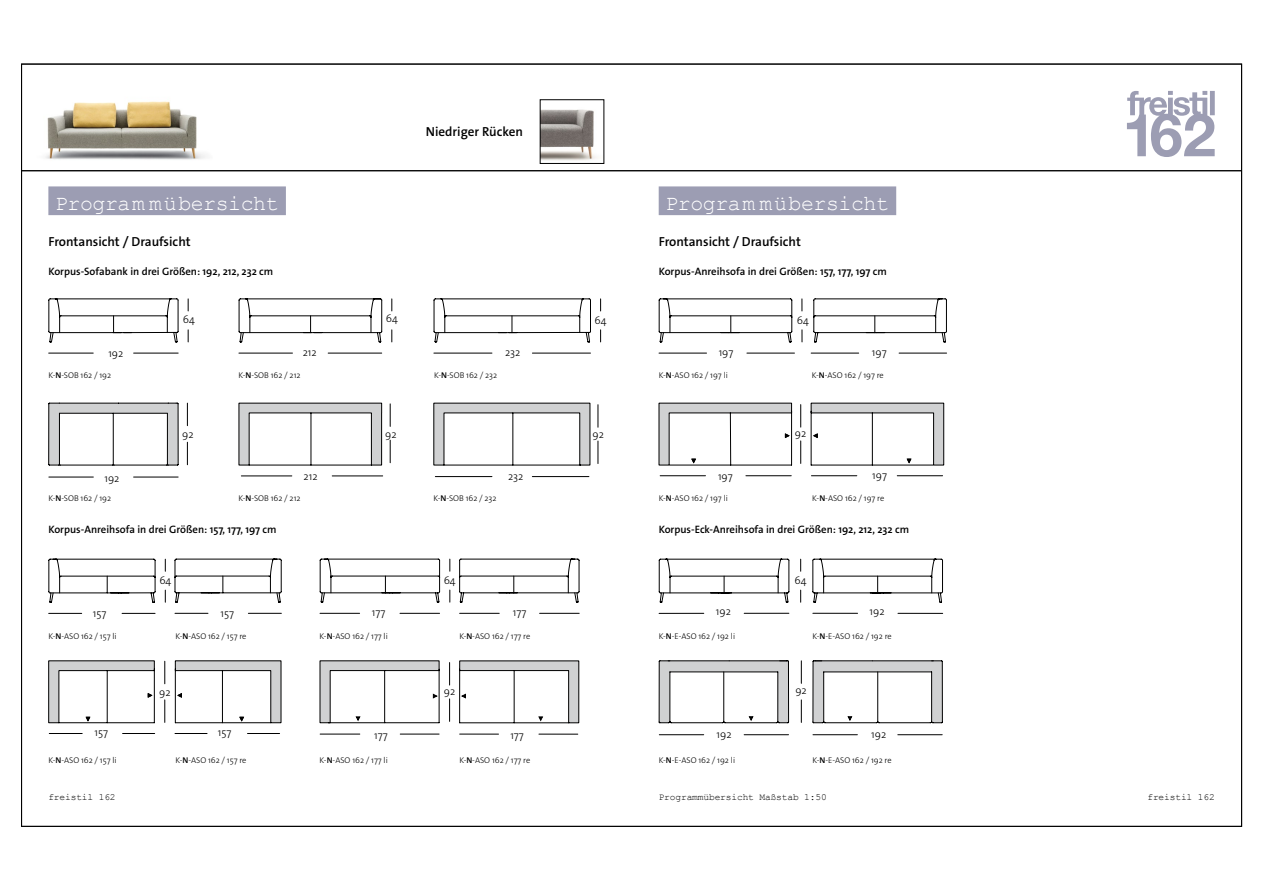
<style>
.page{position:relative;width:1263px;height:893px;background:#fff}
.page>*{position:absolute;margin:0;border:0;box-sizing:border-box;transform-origin:0 0}
.t1{font:21.6px "Courier New";letter-spacing:-.02em;color:#fff}
.t2{font:600 13.2px "The Sans Os F";color:#000}
.t3{font:600 10.8px "The Sans Os F";color:#000}
.t4{font:300 10.8px "The Sans Os F";color:#000}
.t5{font:9.6px "Courier New";letter-spacing:-.015em;color:#000}
.t6{font:300 8.4px "The Sans Os F";color:#000}
.s1{font-weight:600}
</style>
<div class="page">
<hr style="left:21px;top:170px;width:1221px;height:1px;background:#000">
<svg style="left:48px;top:558px;width:118px;height:56px"></svg>
<svg style="left:174px;top:558px;width:108px;height:56px"></svg>
<svg style="left:319px;top:558px;width:131px;height:56px"></svg>
<svg style="left:459px;top:558px;width:121px;height:56px"></svg>
<hr style="left:123px;top:733px;width:32px;height:1px;background:#000">
<hr style="left:49px;top:733px;width:33px;height:1px;background:#000">
<svg style="left:48px;top:660px;width:117px;height:63px"></svg>
<hr style="left:175px;top:733px;width:32px;height:1px;background:#000">
<hr style="left:247px;top:733px;width:33px;height:1px;background:#000">
<svg style="left:175px;top:660px;width:107px;height:63px"></svg>
<hr style="left:320px;top:734px;width:40px;height:1px;background:#000">
<hr style="left:400px;top:734px;width:39px;height:1px;background:#000">
<svg style="left:319px;top:660px;width:131px;height:63px"></svg>
<hr style="left:539px;top:734px;width:39px;height:1px;background:#000">
<hr style="left:460px;top:734px;width:38px;height:1px;background:#000">
<svg style="left:459px;top:660px;width:120px;height:63px"></svg>
<img style="left:542px;top:109px;width:56px;height:52px">
<div style="left:540px;top:99px;width:64px;height:65px;border:1px solid #000"></div>
<svg style="left:238px;top:298px;width:154px;height:56px"></svg>
<svg style="left:433px;top:298px;width:168px;height:56px"></svg>
<svg style="left:48px;top:298px;width:141px;height:56px"></svg>
<svg style="left:187px;top:403px;width:1px;height:23px"></svg>
<svg style="left:187px;top:442px;width:1px;height:23px"></svg>
<svg style="left:48px;top:402px;width:131px;height:76px"></svg>
<hr style="left:113px;top:413px;width:1px;height:51px;background:#000">
<svg style="left:238px;top:403px;width:144px;height:63px"></svg>
<hr style="left:332px;top:476px;width:51px;height:1px;background:#000">
<hr style="left:241px;top:476px;width:51px;height:1px;background:#000">
<svg style="left:390px;top:404px;width:1px;height:22px"></svg>
<svg style="left:390px;top:440px;width:1px;height:23px"></svg>
<hr style="left:435px;top:476px;width:57px;height:1px;background:#000">
<hr style="left:532px;top:476px;width:57px;height:1px;background:#000">
<svg style="left:433px;top:403px;width:157px;height:63px"></svg>
<svg style="left:598px;top:405px;width:1px;height:22px"></svg>
<svg style="left:598px;top:441px;width:1px;height:23px"></svg>
<svg style="left:658px;top:298px;width:145px;height:56px"></svg>
<svg style="left:810px;top:298px;width:137px;height:56px"></svg>
<hr style="left:660px;top:475px;width:45px;height:1px;background:#000">
<hr style="left:746px;top:475px;width:45px;height:1px;background:#000">
<svg style="left:658px;top:403px;width:143px;height:63px"></svg>
<hr style="left:897px;top:475px;width:45px;height:1px;background:#000">
<hr style="left:811px;top:475px;width:46px;height:1px;background:#000">
<svg style="left:810px;top:403px;width:134px;height:63px"></svg>
<img style="left:45px;top:101px;width:161px;height:59px">
<svg style="left:1127px;top:91px;width:88px;height:66px"></svg>
<svg style="left:801px;top:661px;width:1px;height:22px"></svg>
<svg style="left:801px;top:700px;width:1px;height:22px"></svg>
<svg style="left:658px;top:660px;width:131px;height:75px"></svg>
<svg style="left:812px;top:660px;width:131px;height:75px"></svg>
<div style="left:48px;top:186px;width:238px;height:29px;background:#9c9db3"></div>
<div style="left:659px;top:186px;width:237px;height:29px;background:#9c9db3"></div>
<svg style="left:658px;top:558px;width:143px;height:56px"></svg>
<svg style="left:812px;top:558px;width:131px;height:56px"></svg>
<h2 class="t2" style="left:426px;top:123px;width:99px">Niedriger Rücken</h2>
<h1 class="t1" style="left:55px;top:190px;width:225px">Program mübersicht</h1>
<h1 class="t1" style="left:665px;top:190px;width:225px">Program mübersicht</h1>
<h2 class="t2" style="left:48px;top:233px;width:144px">Frontansicht / Draufsicht</h2>
<h2 class="t2" style="left:659px;top:233px;width:144px">Frontansicht / Draufsicht</h2>
<p class="t3" style="left:48px;top:265px;width:226px">Korpus-Sofabank in drei Größen: 192, 212, 232 cm</p>
<p class="t3" style="left:659px;top:265px;width:230px">Korpus-Anreihsofa in drei Größen: 157, 177, 197 cm</p>
<p class="t4" style="left:183px;top:312px;width:14px">64</p>
<p class="t4" style="left:386px;top:311px;width:14px">64</p>
<p class="t4" style="left:594px;top:314px;width:14px">64</p>
<p class="t4" style="left:797px;top:313px;width:14px">64</p>
<p class="t4" style="left:108px;top:346px;width:17px">192</p>
<p class="t4" style="left:505px;top:345px;width:17px">232</p>
<p class="t4" style="left:303px;top:346px;width:16px">212</p>
<p class="t4" style="left:719px;top:345px;width:16px">197</p>
<p class="t4" style="left:872px;top:345px;width:16px">197</p>
<p class="t6" style="left:48px;top:369px;width:64px">K-<span class="s1">N</span>-SOB 162 / 192</p>
<p class="t6" style="left:239px;top:369px;width:63px">K-<span class="s1">N</span>-SOB 162 / 212</p>
<p class="t6" style="left:434px;top:369px;width:65px">K-<span class="s1">N</span>-SOB 162 / 232</p>
<p class="t6" style="left:659px;top:369px;width:71px">K-<span class="s1">N</span>-ASO 162 / 197 li</p>
<p class="t6" style="left:812px;top:369px;width:73px">K-<span class="s1">N</span>-ASO 162 / 197 re</p>
<p class="t4" style="left:182px;top:428px;width:13px">92</p>
<p class="t4" style="left:385px;top:427px;width:13px">92</p>
<p class="t4" style="left:593px;top:427px;width:13px">92</p>
<p class="t4" style="left:795px;top:427px;width:13px">92</p>
<p class="t4" style="left:104px;top:472px;width:17px">192</p>
<p class="t4" style="left:303px;top:469px;width:16px">212</p>
<p class="t4" style="left:508px;top:469px;width:17px">232</p>
<p class="t4" style="left:718px;top:469px;width:16px">197</p>
<p class="t4" style="left:872px;top:469px;width:16px">197</p>
<p class="t6" style="left:48px;top:493px;width:64px">K-<span class="s1">N</span>-SOB 162 / 192</p>
<p class="t6" style="left:239px;top:493px;width:63px">K-<span class="s1">N</span>-SOB 162 / 212</p>
<p class="t6" style="left:433px;top:493px;width:65px">K-<span class="s1">N</span>-SOB 162 / 232</p>
<p class="t3" style="left:48px;top:522px;width:230px">Korpus-Anreihsofa in drei Größen: 157, 177, 197 cm</p>
<p class="t6" style="left:659px;top:493px;width:71px">K-<span class="s1">N</span>-ASO 162 / 197 li</p>
<p class="t6" style="left:812px;top:493px;width:73px">K-<span class="s1">N</span>-ASO 162 / 197 re</p>
<p class="t3" style="left:659px;top:522px;width:252px">Korpus-Eck-Anreihsofa in drei Größen: 192, 212, 232 cm</p>
<p class="t4" style="left:159px;top:573px;width:14px">64</p>
<p class="t4" style="left:444px;top:573px;width:14px">64</p>
<p class="t4" style="left:794px;top:573px;width:14px">64</p>
<p class="t4" style="left:93px;top:606px;width:15px">157</p>
<p class="t4" style="left:220px;top:606px;width:15px">157</p>
<p class="t4" style="left:372px;top:605px;width:15px">177</p>
<p class="t4" style="left:513px;top:605px;width:15px">177</p>
<p class="t4" style="left:716px;top:604px;width:17px">192</p>
<p class="t4" style="left:869px;top:604px;width:17px">192</p>
<p class="t6" style="left:48px;top:630px;width:70px">K-<span class="s1">N</span>-ASO 162 / 157 li</p>
<p class="t6" style="left:175px;top:630px;width:73px">K-<span class="s1">N</span>-ASO 162 / 157 re</p>
<p class="t6" style="left:320px;top:630px;width:70px">K-<span class="s1">N</span>-ASO 162 / 177 li</p>
<p class="t6" style="left:459px;top:630px;width:72px">K-<span class="s1">N</span>-ASO 162 / 177 re</p>
<p class="t6" style="left:659px;top:630px;width:78px">K-<span class="s1">N</span>-E-ASO 162 / 192 li</p>
<p class="t6" style="left:812px;top:630px;width:81px">K-<span class="s1">N</span>-E-ASO 162 / 192 re</p>
<p class="t4" style="left:159px;top:685px;width:13px">92</p>
<p class="t4" style="left:444px;top:684px;width:13px">92</p>
<p class="t4" style="left:795px;top:683px;width:13px">92</p>
<p class="t4" style="left:94px;top:726px;width:15px">157</p>
<p class="t4" style="left:218px;top:726px;width:15px">157</p>
<p class="t4" style="left:374px;top:728px;width:15px">177</p>
<p class="t4" style="left:510px;top:728px;width:15px">177</p>
<p class="t4" style="left:717px;top:727px;width:17px">192</p>
<p class="t4" style="left:871px;top:727px;width:17px">192</p>
<p class="t6" style="left:48px;top:754px;width:70px">K-<span class="s1">N</span>-ASO 162 / 157 li</p>
<p class="t6" style="left:175px;top:754px;width:73px">K-<span class="s1">N</span>-ASO 162 / 157 re</p>
<p class="t6" style="left:320px;top:754px;width:70px">K-<span class="s1">N</span>-ASO 162 / 177 li</p>
<p class="t6" style="left:459px;top:754px;width:72px">K-<span class="s1">N</span>-ASO 162 / 177 re</p>
<p class="t6" style="left:659px;top:754px;width:78px">K-<span class="s1">N</span>-E-ASO 162 / 192 li</p>
<p class="t6" style="left:812px;top:754px;width:81px">K-<span class="s1">N</span>-E-ASO 162 / 192 re</p>
<p class="t5" style="left:48px;top:791px;width:69px">freistil 162</p>
<p class="t5" style="left:1147px;top:791px;width:69px">freistil 162</p>
<p class="t5" style="left:659px;top:791px;width:170px">Programmübersicht Maßstab 1:50</p>
</div>
